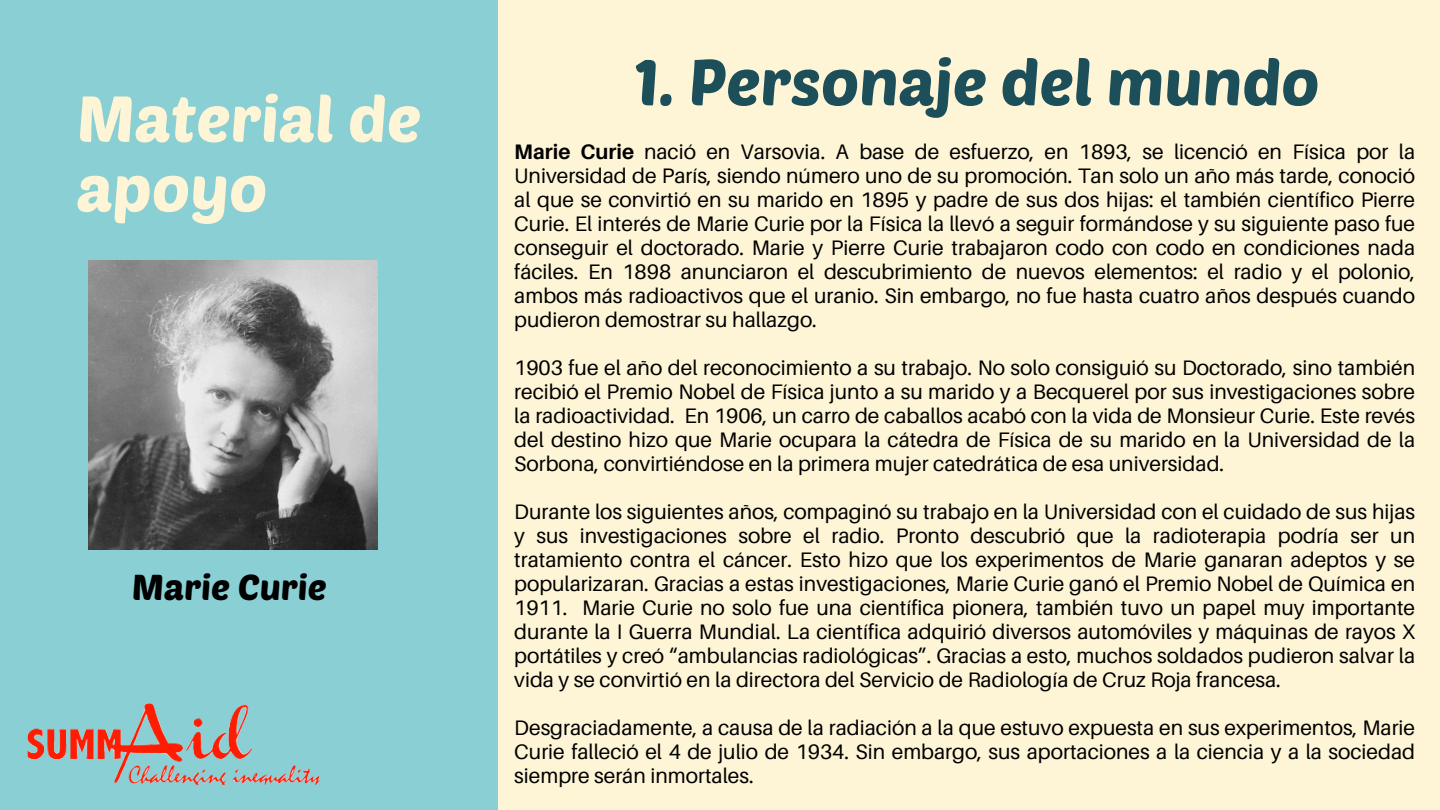
<style>
.page{position:relative;width:1440px;height:810px;background:#fef4d6}
.page>*{position:absolute;margin:0;border:0;box-sizing:border-box;transform-origin:0 0}
.t1{font:64px "Poetsen One";color:#1c4f59}
.t2{font:64px/69.6px "Poetsen One";color:#fef4d6}
.t3{font:35.5px "Poetsen One";color:#000}
.t4{font:21px/24px "Aileron";color:#000;text-align:justify}
.s1{font-weight:700}
</style>
<div class="page">
<div style="left:0;top:0;width:498px;height:810px;background:#8acfd4"></div>
<img style="left:27px;top:702px;width:293px;height:83px">
<img style="left:89px;top:261px;width:289px;height:288px">
<p class="t2" style="left:77px;top:81px;width:346px">Material de apoyo</p>
<p class="t3" style="left:132px;top:565px;width:196px">Marie Curie</p>
<p class="t1" style="left:634px;top:41px;width:687px">1. Personaje del mundo</p>
<h2 class="t4" style="left:514px;top:140px;width:902px"><span class="s1">Marie Curie</span> nació en Varsovia. A base de esfuerzo, en 1893, se licenció en Física por la Universidad de París, siendo número uno de su promoción. Tan solo un año más tarde, conoció al que se convirtió en su marido en 1895 y padre de sus dos hijas: el también científico Pierre Curie. El interés de Marie Curie por la Física la llevó a seguir formándose y su siguiente paso fue conseguir el doctorado. Marie y Pierre Curie trabajaron codo con codo en condiciones nada fáciles. En 1898 anunciaron el descubrimiento de nuevos elementos: el radio y el polonio, ambos más radioactivos que el uranio. Sin embargo, no fue hasta cuatro años después cuando pudieron demostrar su hallazgo.</h2>
<p class="t4" style="left:514px;top:356px;width:902px">1903 fue el año del reconocimiento a su trabajo. No solo consiguió su Doctorado, sino también recibió el Premio Nobel de Física junto a su marido y a Becquerel por sus investigaciones sobre la radioactividad. En 1906, un carro de caballos acabó con la vida de Monsieur Curie. Este revés del destino hizo que Marie ocupara la cátedra de Física de su marido en la Universidad de la Sorbona, convirtiéndose en la primera mujer catedrática de esa universidad.</p>
<h1 class="t4" style="left:514px;top:500px;width:902px">Durante los siguientes años, compaginó su trabajo en la Universidad con el cuidado de sus hijas y sus investigaciones sobre el radio. Pronto descubrió que la radioterapia podría ser un tratamiento contra el cáncer. Esto hizo que los experimentos de Marie ganaran adeptos y se popularizaran. Gracias a estas investigaciones, Marie Curie ganó el Premio Nobel de Química en 1911. Marie Curie no solo fue una científica pionera, también tuvo un papel muy importante durante la I Guerra Mundial. La científica adquirió diversos automóviles y máquinas de rayos X portátiles y creó “ambulancias radiológicas”. Gracias a esto, muchos soldados pudieron salvar la vida y se convirtió en la directora del Servicio de Radiología de Cruz Roja francesa.</h1>
<h1 class="t4" style="left:514px;top:716px;width:902px">Desgraciadamente, a causa de la radiación a la que estuvo expuesta en sus experimentos, Marie Curie falleció el 4 de julio de 1934. Sin embargo, sus aportaciones a la ciencia y a la sociedad siempre serán inmortales.</h1>
</div>
